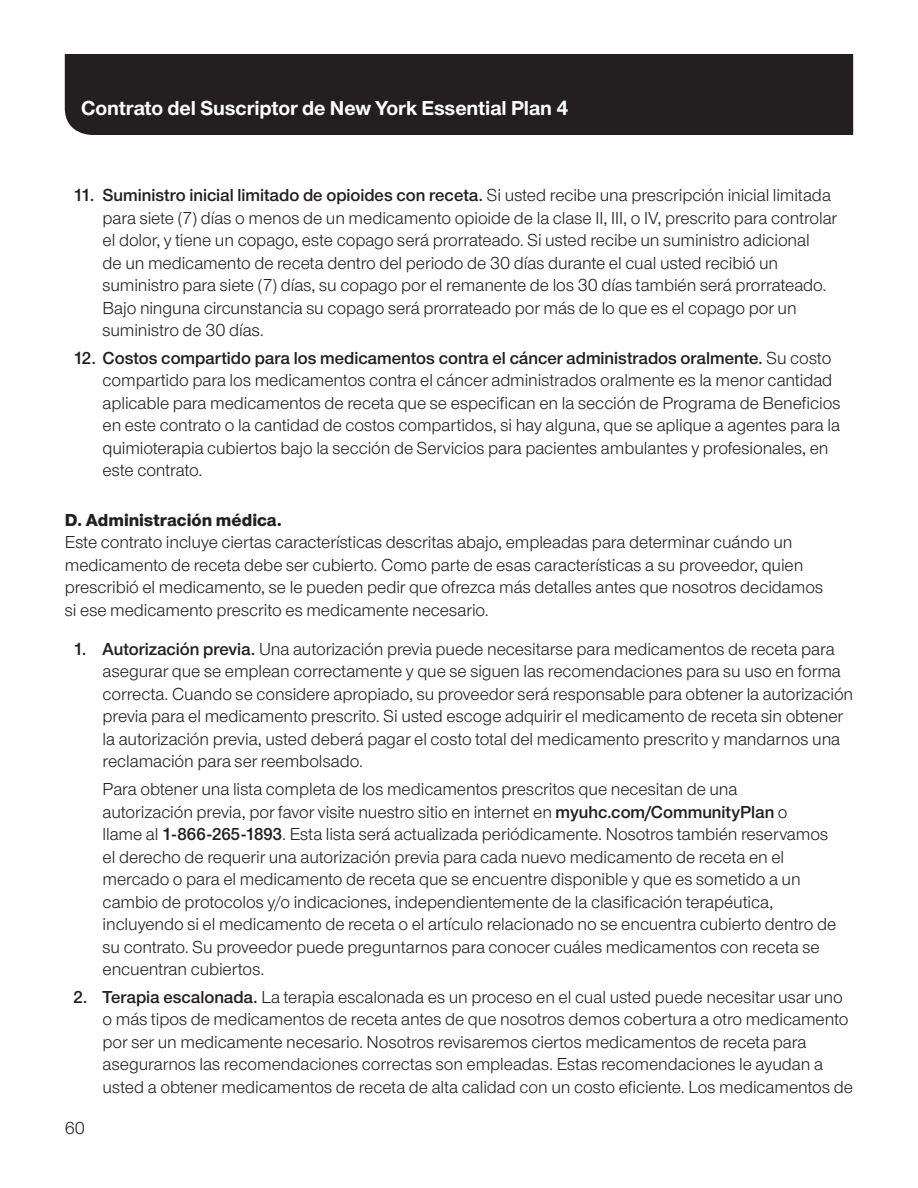
<style>
.page{position:relative;width:918px;height:1188px;background:#fff}
.page>*{position:absolute;margin:0;border:0;box-sizing:border-box;transform-origin:0 0}
.t1{font:700 21px "UHC Sans";color:#fff}
.Body___numbers___add{font:18px/22.5px "UHC Sans";letter-spacing:-.005em;color:#231f20}
.Body___12_15{font:18px/22.5px "UHC Sans";letter-spacing:-.005em;color:#231f20}
.SUB_Subhead___AFTER{font:800 18px "UHC Sans";color:#231f20}
.s1{font-weight:600}
</style>
<div class="page">
<div style="left:65px;top:54px;width:788px;height:81px;background:#231f20"></div>
<p class="t1" style="left:81px;top:94px;width:489px">Contrato del Suscriptor de New York Essential Plan 4</p>
<p class="Body___numbers___add" style="left:103px;top:183px;width:736px;text-indent:-29px"><span class="s1">11. Suministro inicial limitado de opioides con receta.</span> Si usted recibe una prescripción inicial limitada para siete (7) días o menos de un medicamento opioide de la clase II, III, o IV, prescrito para controlar el dolor, y tiene un copago, este copago será prorrateado. Si usted recibe un suministro adicional<br>de un medicamento de receta dentro del periodo de 30 días durante el cual usted recibió un suministro para siete (7) días, su copago por el remanente de los 30 días también será prorrateado.<br>Bajo ninguna circunstancia su copago será prorrateado por más de lo que es el copago por un suministro de 30 días.</p>
<p class="Body___numbers___add" style="left:103px;top:346px;width:739px;text-indent:-29px"><span class="s1">12. Costos compartido para los medicamentos contra el cáncer administrados oralmente.</span> Su costo compartido para los medicamentos contra el cáncer administrados oralmente es la menor cantidad aplicable para medicamentos de receta que se especifican en la sección de Programa de Beneficios en este contrato o la cantidad de costos compartidos, si hay alguna, que se aplique a agentes para la quimioterapia cubiertos bajo la sección de Servicios para pacientes ambulantes y profesionales, en este contrato.</p>
<p class="SUB_Subhead___AFTER" style="left:65px;top:507px;width:219px">D. Administración médica.</p>
<p class="Body___12_15" style="left:65px;top:531px;width:760px">Este contrato incluye ciertas características descritas abajo, empleadas para determinar cuándo un medicamento de receta debe ser cubierto. Como parte de esas características a su proveedor, quien prescribió el medicamento, se le pueden pedir que ofrezca más detalles antes que nosotros decidamos si ese medicamento prescrito es medicamente necesario.</p>
<p class="Body___numbers___add" style="left:103px;top:637px;width:752px;text-indent:-29px"><span class="s1">1. Autorización previa.</span> Una autorización previa puede necesitarse para medicamentos de receta para asegurar que se emplean correctamente y que se siguen las recomendaciones para su uso en forma correcta. Cuando se considere apropiado, su proveedor será responsable para obtener la autorización previa para el medicamento prescrito. Si usted escoge adquirir el medicamento de receta sin obtener la autorización previa, usted deberá pagar el costo total del medicamento prescrito y mandarnos una reclamación para ser reembolsado.</p>
<p class="Body___numbers___add" style="left:103px;top:777px;width:735px">Para obtener una lista completa de los medicamentos prescritos que necesitan de una<br>autorización previa, por favor visite nuestro sitio en internet en <span class="s1">myuhc.com/CommunityPlan</span> o<br>llame al <span class="s1">1-866-265-1893</span>. Esta lista será actualizada periódicamente. Nosotros también reservamos el derecho de requerir una autorización previa para cada nuevo medicamento de receta en el mercado o para el medicamento de receta que se encuentre disponible y que es sometido a un cambio de protocolos y/o indicaciones, independientemente de la clasificación terapéutica, incluyendo si el medicamento de receta o el artículo relacionado no se encuentra cubierto dentro de su contrato. Su proveedor puede preguntarnos para conocer cuáles medicamentos con receta se encuentran cubiertos.</p>
<p class="Body___numbers___add" style="left:103px;top:985px;width:752px;text-indent:-29px"><span class="s1">2. Terapia escalonada.</span> La terapia escalonada es un proceso en el cual usted puede necesitar usar uno o más tipos de medicamentos de receta antes de que nosotros demos cobertura a otro medicamento por ser un medicamente necesario. Nosotros revisaremos ciertos medicamentos de receta para asegurarnos las recomendaciones correctas son empleadas. Estas recomendaciones le ayudan a usted a obtener medicamentos de receta de alta calidad con un costo eficiente. Los medicamentos de</p>
<p class="Body___numbers___add" style="left:65px;top:1116px;width:22px">60</p>
</div>
